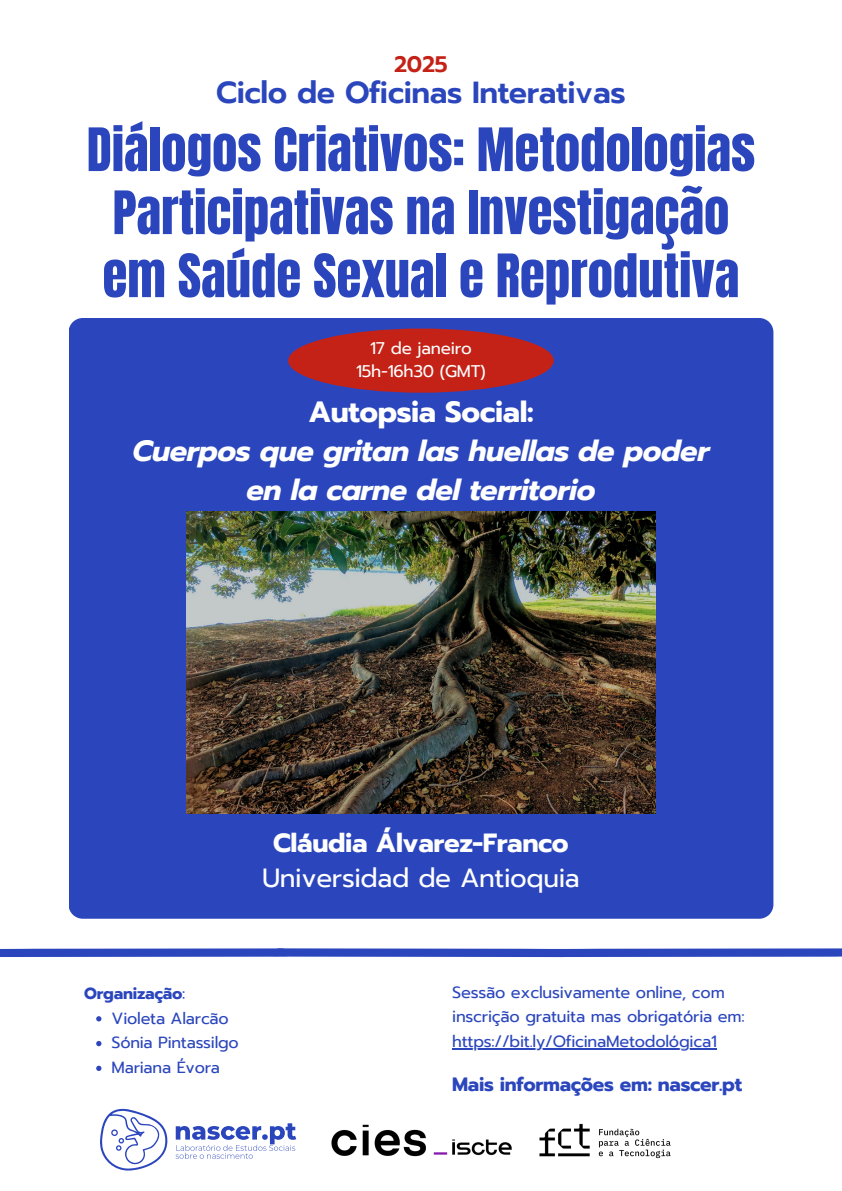
<style>
.page{position:relative;width:842px;height:1191px;background:#fff}
.page>*{position:absolute;margin:0;border:0;box-sizing:border-box;transform-origin:0 0}
.t1{font:50.8px/63px "Anton";color:#2b46bd;text-align:center}
.t2{font:600 30.4px "Prompt";letter-spacing:-.015em;color:#2b46bd}
.t3{font:italic 700 29.2px/39px "Prompt";letter-spacing:-.015em;color:#fff;text-align:center}
.t4{font:26.2px/35.2px "Prompt";letter-spacing:-.015em;color:#fff;text-align:center}
.t5{font:600 22.4px "Prompt";color:#c42217}
.t6{font:700 19.2px "Prompt";letter-spacing:-.015em;color:#2b46bd}
.t7{font:16.8px "Prompt";letter-spacing:-.015em;color:#fff}
.t8{font:16.2px/24.8px "Prompt";letter-spacing:-.015em;color:#2b46bd}
.t9{font:16.1px "Prompt";letter-spacing:-.015em;color:#2b46bd}
.t10{font:700 16.1px "Prompt";letter-spacing:-.015em;color:#2b46bd}
.s1{font-style:normal}
.s2{font-weight:700}
.s3{font-weight:400}
</style>
<div class="page">
<svg style="left:0;top:948px;width:842px;height:10px;background:#5066c8"></svg>
<svg style="left:100px;top:1108px;width:68px;height:62px"></svg>
<svg style="left:176px;top:1123px;width:120px;height:35px"></svg>
<img style="left:331px;top:1124px;width:179px;height:33px">
<div style="left:69px;top:318px;width:704px;height:600px;background:#2b46bd"></div>
<div style="left:288px;top:328px;width:266px;height:64px;background:#c42217;border-radius:50%"></div>
<img style="left:510px;top:1123px;width:161px;height:36px">
<img style="left:186px;top:511px;width:470px;height:302px">
<svg style="left:96px;top:1016px;width:5px;height:5px"></svg>
<svg style="left:96px;top:1041px;width:5px;height:5px"></svg>
<svg style="left:96px;top:1065px;width:5px;height:5px"></svg>
<hr style="left:452px;top:1048px;width:265px;height:1px;background:#2b46bd">
<p class="t5" style="left:394px;top:47px;width:55px">2025</p>
<p class="t2" style="left:216px;top:70px;width:411px">Ciclo de Oficinas Interativas</p>
<p class="t1" style="left:87px;top:119px;width:670px">Diálogos Criativos: Metodologias<br>Participativas na Investigação em Saúde Sexual e Reprodutiva</p>
<h2 class="t7" style="left:370px;top:336px;width:103px">17 de janeiro</h2>
<h1 class="t7" style="left:356px;top:359px;width:131px">15h-16h30 (GMT)</h1>
<p class="t3" style="left:133px;top:393px;width:578px"><span class="s1">Autopsia Social:<br></span>Cuerpos que gritan las huellas de poder en la carne del territorio</p>
<p class="t4" style="left:262px;top:825px;width:319px"><span class="s2">Cláudia Álvarez-Franco<br></span>Universidad de Antioquia</p>
<p class="t10" style="left:84px;top:981px;width:103px">Organização<span class="s3">:</span></p>
<h2 class="t9" style="left:112px;top:1006px;width:119px">Violeta Alarcão</h2>
<p class="t9" style="left:112px;top:1030px;width:129px">Sónia Pintassilgo</p>
<h3 class="t9" style="left:112px;top:1055px;width:110px">Mariana Évora</h3>
<p class="t8" style="left:452px;top:979px;width:294px">Sessão exclusivamente online, com inscrição gratuita mas obrigatória em:</p>
<p class="t8" style="left:452px;top:1029px;width:266px">https://bit.ly/OficinaMetodológica1</p>
<p class="t6" style="left:452px;top:1069px;width:291px">Mais informações em: nascer.pt</p>
</div>
